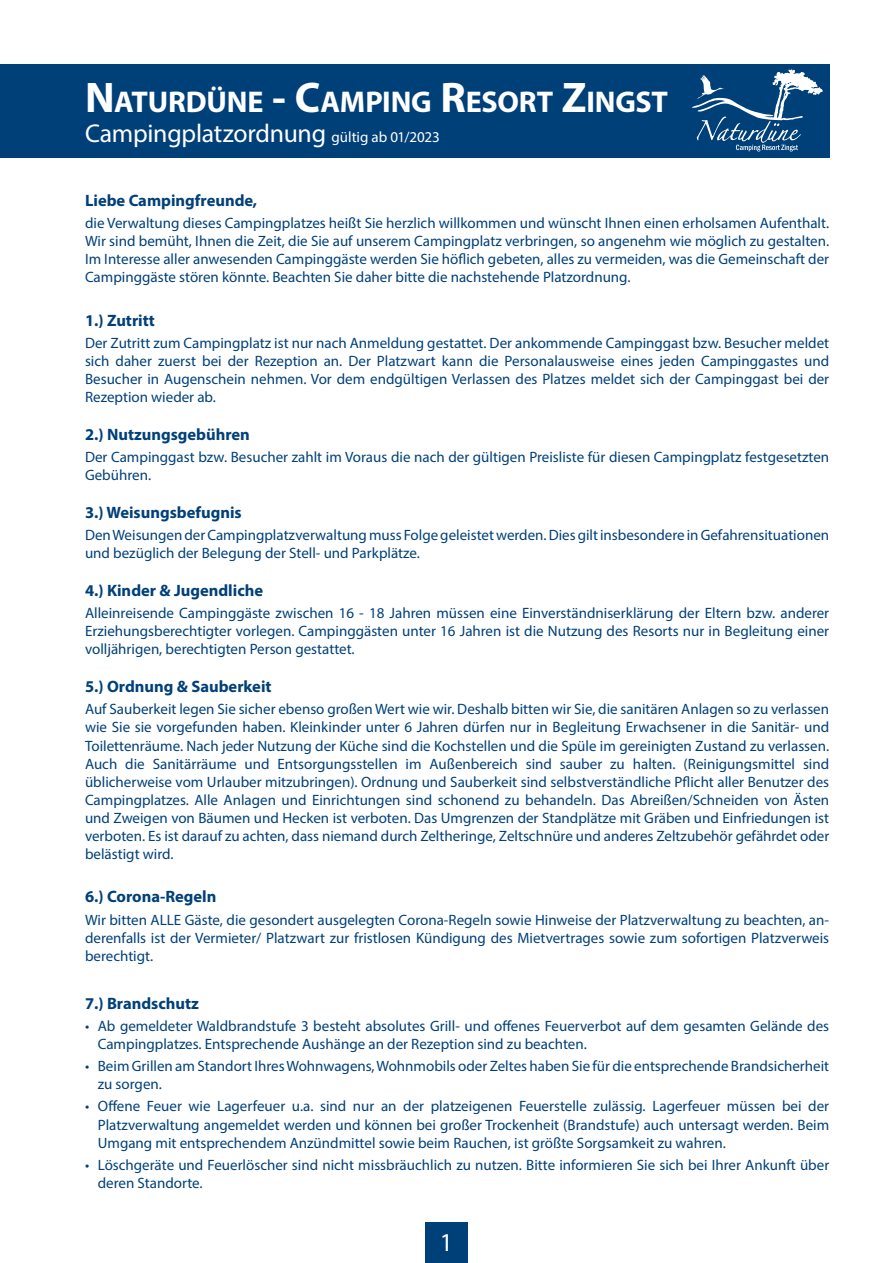
<style>
.page{position:relative;width:893px;height:1263px;background:#fff}
.page>*{position:absolute;margin:0;border:0;box-sizing:border-box;transform-origin:0 0}
.t1{font:700 30.15px "Myriad Pro";letter-spacing:-.01em;color:#fff}
.t2{font:25.8px "Myriad Pro";letter-spacing:-.01em;color:#fff}
.t3{font:700 16.5px "Myriad Pro";color:#004079}
.t4{font:15px/18px "Myriad Pro";color:#004079;text-align:justify}
.s1{font-size:42.9px}
.s2{font-size:15px}
</style>
<div class="page">
<div style="left:0;top:64px;width:829px;height:93px;background:#004079"></div>
<svg style="left:692px;top:69px;width:131px;height:82px"></svg>
<div style="left:425px;top:1222px;width:43px;height:41px;background:#004079"></div>
<h1 class="t1" style="left:85px;top:82px;width:584px"><span class="s1">N</span>ATURDÜNE <span class="s1">- C</span>AMPING <span class="s1">R</span>ESORT <span class="s1">Z</span>INGST</h1>
<h2 class="t2" style="left:85px;top:118px;width:356px">Campingplatzordnung <span class="s2">gültig ab 01/2023</span></h2>
<p class="t3" style="left:85px;top:190px;width:174px">Liebe Campingfreunde,</p>
<p class="t4" style="left:85px;top:214px;width:746px">die Verwaltung dieses Campingplatzes heißt Sie herzlich willkommen und wünscht Ihnen einen erholsamen Aufenthalt.<br>Wir sind bemüht, Ihnen die Zeit, die Sie auf unserem Campingplatz verbringen, so angenehm wie möglich zu gestalten.<br>Im Interesse aller anwesenden Campinggäste werden Sie höflich gebeten, alles zu vermeiden, was die Gemeinschaft der Campinggäste stören könnte. Beachten Sie daher bitte die nachstehende Platzordnung.</p>
<p class="t3" style="left:85px;top:310px;width:71px">1.) Zutritt</p>
<p class="t4" style="left:85px;top:334px;width:746px">Der Zutritt zum Campingplatz ist nur nach Anmeldung gestattet. Der ankommende Campinggast bzw. Besucher meldet sich daher zuerst bei der Rezeption an. Der Platzwart kann die Personalausweise eines jeden Campinggastes und Besucher in Augenschein nehmen. Vor dem endgültigen Verlassen des Platzes meldet sich der Campinggast bei der Rezeption wieder ab.</p>
<p class="t3" style="left:85px;top:424px;width:166px">2.) Nutzungsgebühren</p>
<p class="t4" style="left:85px;top:448px;width:746px">Der Campinggast bzw. Besucher zahlt im Voraus die nach der gültigen Preisliste für diesen Campingplatz festgesetzten<br>Gebühren.</p>
<p class="t3" style="left:85px;top:502px;width:158px">3.) Weisungsbefugnis</p>
<p class="t4" style="left:85px;top:526px;width:746px">Den Weisungen der Campingplatzverwaltung muss Folge geleistet werden. Dies gilt insbesondere in Gefahrensituationen und bezüglich der Belegung der Stell- und Parkplätze.</p>
<p class="t3" style="left:85px;top:580px;width:180px">4.) Kinder &amp; Jugendliche</p>
<p class="t4" style="left:85px;top:604px;width:746px">Alleinreisende Campinggäste zwischen 16 - 18 Jahren müssen eine Einverständniserklärung der Eltern bzw. anderer Erziehungsberechtigter vorlegen. Campinggästen unter 16 Jahren ist die Nutzung des Resorts nur in Begleitung einer volljährigen, berechtigten Person gestattet.</p>
<p class="t3" style="left:85px;top:676px;width:188px">5.) Ordnung &amp; Sauberkeit</p>
<p class="t4" style="left:85px;top:700px;width:746px">Auf Sauberkeit legen Sie sicher ebenso großen Wert wie wir. Deshalb bitten wir Sie, die sanitären Anlagen so zu verlassen wie Sie sie vorgefunden haben. Kleinkinder unter 6 Jahren dürfen nur in Begleitung Erwachsener in die Sanitär- und Toilettenräume. Nach jeder Nutzung der Küche sind die Kochstellen und die Spüle im gereinigten Zustand zu verlassen.<br>Auch die Sanitärräume und Entsorgungsstellen im Außenbereich sind sauber zu halten. (Reinigungsmittel sind üblicherweise vom Urlauber mitzubringen). Ordnung und Sauberkeit sind selbstverständliche Pflicht aller Benutzer des Campingplatzes. Alle Anlagen und Einrichtungen sind schonend zu behandeln. Das Abreißen/Schneiden von Ästen und Zweigen von Bäumen und Hecken ist verboten. Das Umgrenzen der Standplätze mit Gräben und Einfriedungen ist verboten. Es ist darauf zu achten, dass niemand durch Zeltheringe, Zeltschnüre und anderes Zeltzubehör gefährdet oder belästigt wird.</p>
<p class="t3" style="left:85px;top:886px;width:133px">6.) Corona-Regeln</p>
<p class="t4" style="left:85px;top:910px;width:746px">Wir bitten ALLE Gäste, die gesondert ausgelegten Corona-Regeln sowie Hinweise der Platzverwaltung zu beachten, an&shy;derenfalls ist der Vermieter/ Platzwart zur fristlosen Kündigung des Mietvertrages sowie zum sofortigen Platzverweis berechtigt.</p>
<p class="t3" style="left:85px;top:992px;width:115px">7.) Brandschutz</p>
<p class="t4" style="left:98px;top:1017px;width:733px;text-indent:-13px">• Ab gemeldeter Waldbrandstufe 3 besteht absolutes Grill- und offenes Feuerverbot auf dem gesamten Gelände des<br>Campingplatzes. Entsprechende Aushänge an der Rezeption sind zu beachten.</p>
<p class="t4" style="left:98px;top:1057px;width:733px;text-indent:-13px">• Beim Grillen am Standort Ihres Wohnwagens, Wohnmobils oder Zeltes haben Sie für die entsprechende Brandsicherheit zu sorgen.</p>
<p class="t4" style="left:98px;top:1097px;width:733px;text-indent:-13px">• Offene Feuer wie Lagerfeuer u.a. sind nur an der platzeigenen Feuerstelle zulässig. Lagerfeuer müssen bei der Platzverwaltung angemeldet werden und können bei großer Trockenheit (Brandstufe) auch untersagt werden. Beim Umgang mit entsprechendem Anzündmittel sowie beim Rauchen, ist größte Sorgsamkeit zu wahren.</p>
<p class="t4" style="left:98px;top:1155px;width:733px;text-indent:-13px">• Löschgeräte und Feuerlöscher sind nicht missbräuchlich zu nutzen. Bitte informieren Sie sich bei Ihrer Ankunft über deren Standorte.</p>
<h2 class="t2" style="left:440px;top:1227px;width:15px">1</h2>
</div>
